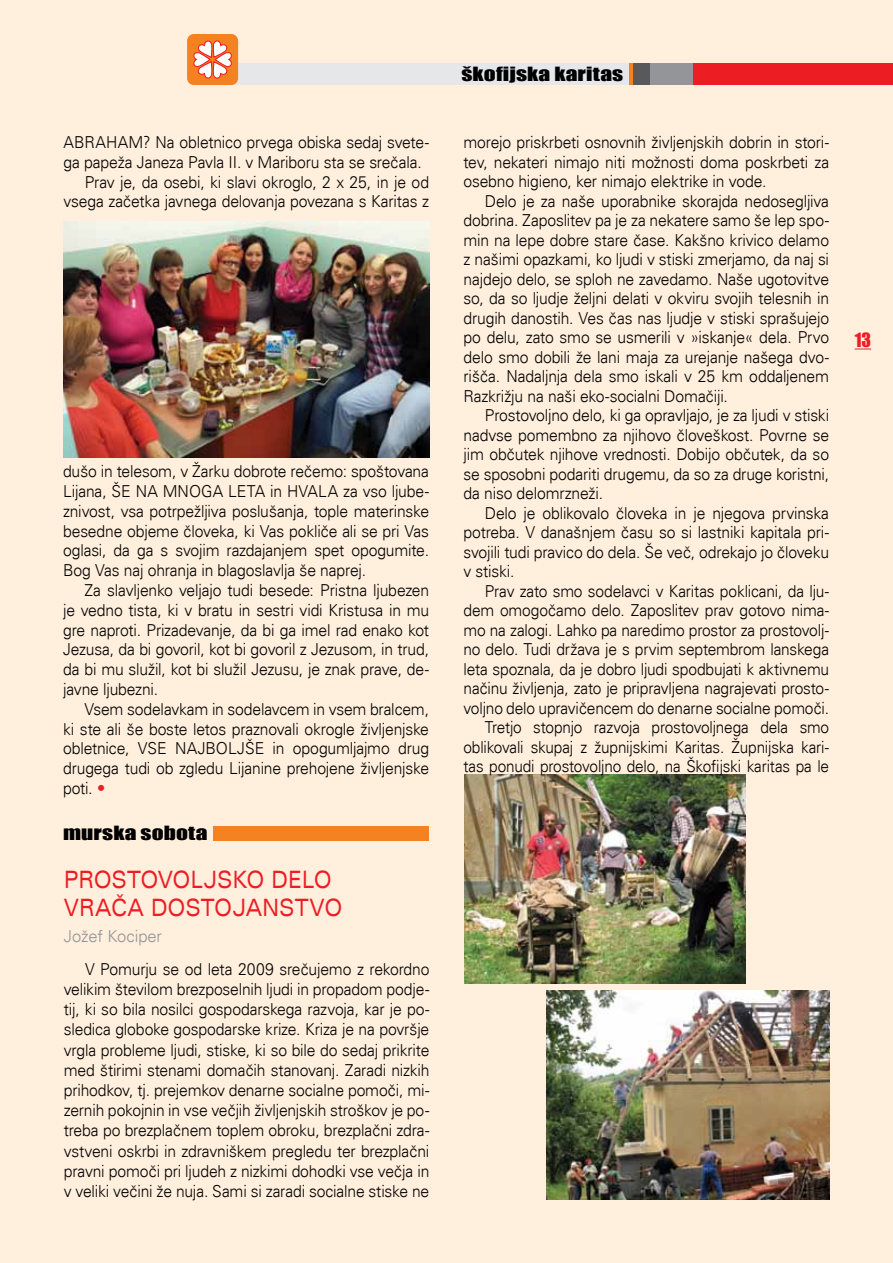
<style>
.page{position:relative;width:893px;height:1263px;background:#ffefdc}
.page>*{position:absolute;margin:0;border:0;box-sizing:border-box;transform-origin:0 0}
.t1{font:expanded 24px/27.6px "Univers";letter-spacing:-.005em;color:#ed1d24;scale:.78 1}
.t2{font:18px "Impact";letter-spacing:.005em;color:#000;scale:1.3 1}
.t3{font:18px "Impact";color:#ed1d24}
.t4{font:300 16.5px/19.5px "Univers";letter-spacing:-.01em;color:#000;text-align:justify;scale:.95 1}
.t5{font:300 16.5px/19.5px "Univers";letter-spacing:-.01em;color:#000;text-align:right;scale:.94 1}
.t6{font:300 16.5px "Univers";letter-spacing:-.005em;color:#939598}
.s1{font-size:16.65px;color:#ed1d24}
</style>
<div class="page">
<svg style="left:855px;top:348px;width:16px;height:2px"></svg>
<div style="left:225px;top:64px;width:668px;height:21px;background:#e6e7e8"></div>
<div style="left:634px;top:64px;width:259px;height:21px;background:#58595b"></div>
<div style="left:651px;top:64px;width:242px;height:21px;background:#939598"></div>
<div style="left:693px;top:64px;width:200px;height:21px;background:#ed1d24"></div>
<div style="left:187px;top:34px;width:51px;height:51px;background:#f58220;border-radius:7px"></div>
<svg style="left:193px;top:40px;width:39px;height:39px"></svg>
<div style="left:213px;top:826px;width:216px;height:15px;background:#f58220"></div>
<img style="left:464px;top:775px;width:282px;height:208px">
<img style="left:547px;top:990px;width:282px;height:209px">
<img style="left:63px;top:221px;width:366px;height:236px">
<p class="t4" style="left:63px;top:132px;width:386px">ABRAHAM? Na obletnico prvega obiska sedaj svete-</p>
<p class="t4" style="left:63px;top:152px;width:379px">ga papeža Janeza Pavla II. v Mariboru sta se srečala.</p>
<p class="t4" style="left:85px;top:172px;width:364px">Prav je, da osebi, ki slavi okroglo, 2 x 25, in je od</p>
<p class="t4" style="left:63px;top:192px;width:386px">vsega začetka javnega delovanja povezana s Karitas z</p>
<p class="t4" style="left:63px;top:461px;width:387px">dušo in telesom, v Žarku dobrote rečemo: spoštovana Lijana, ŠE NA MNOGA LETA in HVALA za vso ljube&shy;znivost, vsa potrpežljiva poslušanja, tople materinske besedne objeme človeka, ki Vas pokliče ali se pri Vas oglasi, da ga s svojim razdajanjem spet opogumite.<br>Bog Vas naj ohranja in blagoslavlja še naprej.</p>
<p class="t4" style="left:63px;top:580px;width:387px;text-indent:21px">Za slavljenko veljajo tudi besede: Pristna ljubezen je vedno tista, ki v bratu in sestri vidi Kristusa in mu gre naproti. Prizadevanje, da bi ga imel rad enako kot Jezusa, da bi govoril, kot bi govoril z Jezusom, in trud, da bi mu služil, kot bi služil Jezusu, je znak prave, de&shy;javne ljubezni.</p>
<p class="t4" style="left:63px;top:699px;width:387px;text-indent:21px">Vsem sodelavkam in sodelavcem in vsem bralcem, ki ste ali še boste letos praznovali okrogle življenjske obletnice, VSE NAJBOLJŠE in opogumljajmo drug drugega tudi ob zgledu Lijanine prehojene življenjske poti. <span class="s1">•</span></p>
<p class="t2" style="left:63px;top:818px;width:113px">murska sobota</p>
<h1 class="t1" style="left:64px;top:866px;width:359px">PROSTOVOLJSKO DELO<br>VRAČA DOSTOJANSTVO</h1>
<p class="t6" style="left:64px;top:926px;width:100px">Jožef Kociper</p>
<p class="t4" style="left:64px;top:959px;width:386px;line-height:20.2px;text-indent:21px">V Pomurju se od leta 2009 srečujemo z rekordno velikim številom brezposelnih ljudi in propadom podje&shy;tij, ki so bila nosilci gospodarskega razvoja, kar je po&shy;sledica globoke gospodarske krize. Kriza je na površje vrgla probleme ljudi, stiske, ki so bile do sedaj prikrite med štirimi stenami domačih stanovanj. Zaradi nizkih prihodkov, tj. prejemkov denarne socialne pomoči, mi&shy;zernih pokojnin in vse večjih življenjskih stroškov je po&shy;treba po brezplačnem toplem obroku, brezplačni zdra&shy;vstveni oskrbi in zdravniškem pregledu ter brezplačni pravni pomoči pri ljudeh z nizkimi dohodki vse večja in v veliki večini že nuja. Sami si zaradi socialne stiske ne</p>
<p class="t2" style="left:461px;top:60px;width:126px">škofijska karitas</p>
<p class="t4" style="left:463px;top:132px;width:386px">morejo priskrbeti osnovnih življenjskih dobrin in stori&shy;tev, nekateri nimajo niti možnosti doma poskrbeti za osebno higieno, ker nimajo elektrike in vode.</p>
<p class="t4" style="left:463px;top:191px;width:386px;text-indent:21px">Delo je za naše uporabnike skorajda nedosegljiva dobrina. Zaposlitev pa je za nekatere samo še lep spo&shy;min na lepe dobre stare čase. Kakšno krivico delamo z našimi opazkami, ko ljudi v stiski zmerjamo, da naj si najdejo delo, se sploh ne zavedamo. Naše ugotovitve so, da so ljudje željni delati v okviru svojih telesnih in drugih danostih. Ves čas nas ljudje v stiski sprašujejo po delu, zato smo se usmerili v »iskanje« dela. Prvo delo smo dobili že lani maja za urejanje našega dvo&shy;rišča. Nadaljnja dela smo iskali v 25 km oddaljenem Razkrižju na naši eko-socialni Domačiji.</p>
<p class="t4" style="left:463px;top:405px;width:386px;text-indent:21px">Prostovoljno delo, ki ga opravljajo, je za ljudi v stiski nadvse pomembno za njihovo človeškost. Povrne se jim občutek njihove vrednosti. Dobijo občutek, da so se sposobni podariti drugemu, da so za druge koristni, da niso delomrzneži.</p>
<p class="t4" style="left:463px;top:503px;width:386px;text-indent:21px">Delo je oblikovalo človeka in je njegova prvinska potreba. V današnjem času so si lastniki kapitala pri&shy;svojili tudi pravico do dela. Še več, odrekajo jo človeku v stiski.</p>
<p class="t5" style="left:463px;top:581px;width:391px">Prav zato smo sodelavci v Karitas poklicani, da lju&shy;dem omogočamo delo. Zaposlitev prav gotovo nima&shy;mo na zalogi. Lahko pa naredimo prostor za prostovolj&shy;no delo. Tudi država je s prvim septembrom lanskega leta spoznala, da je dobro ljudi spodbujati k aktivnemu načinu življenja, zato je pripravljena nagrajevati prosto&shy;voljno delo upravičencem do denarne socialne pomoči.<br>Tretjo stopnjo razvoja prostovoljnega dela smo oblikovali skupaj z župnijskimi Karitas. Župnijska kari&shy;tas ponudi prostovoljno delo, na Škofijski karitas pa le</p>
<p class="t3" style="left:855px;top:326px;width:18px">13</p>
</div>
